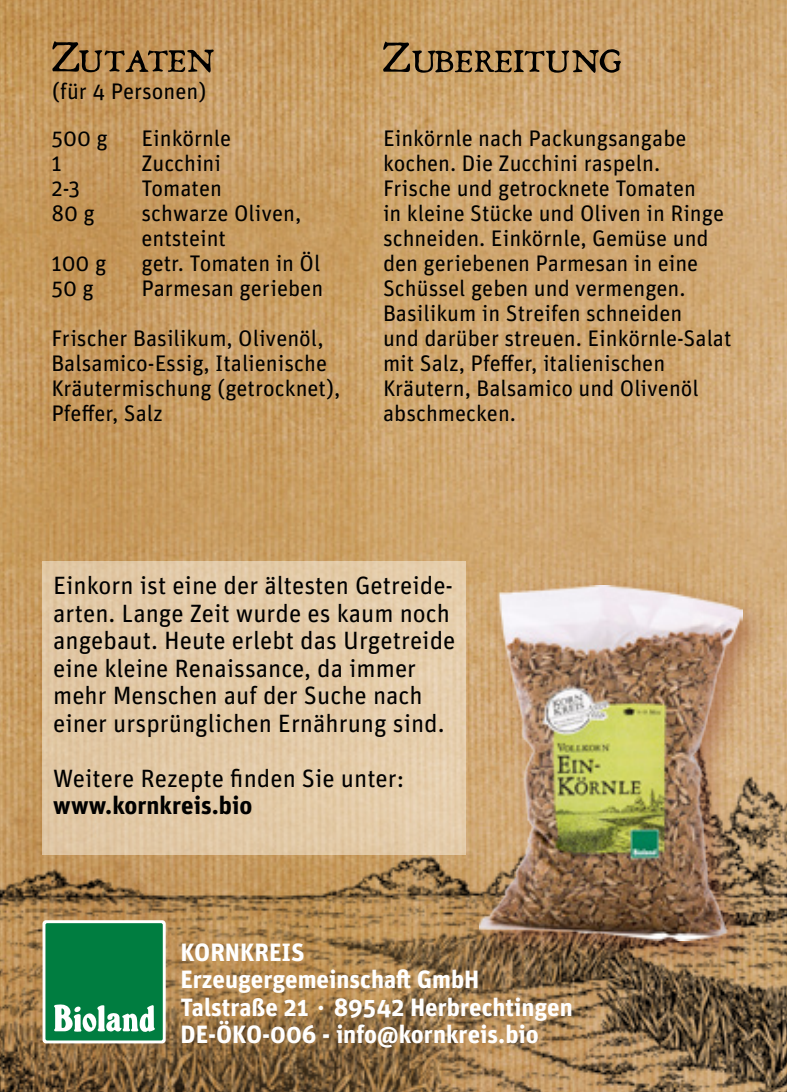
<style>
.page{position:relative;width:787px;height:1092px;background:#fff}
.page>*{position:absolute;margin:0;border:0;box-sizing:border-box;transform-origin:0 0}
.t1{font:60px "Grit Primer Titling";color:#000}
.t2{font:25px/27.5px "Unit OT";color:#000}
.t3{font:700 25px/27.5px "Unit OT";color:#fff}
.t4{font:700 25px "Unit OT";color:#000}
.t5{font:22.5px/25px "Unit OT";color:#000}
</style>
<div class="page">
<img style="left:0;top:0;width:787px;height:715px">
<img style="left:0;top:715px;width:787px;height:376px">
<div style="left:43px;top:920px;width:123px;height:123px;background:#fff;border-radius:4px"></div>
<div style="left:45px;top:923px;width:118px;height:117px;background:#007d40;border-radius:2px"></div>
<svg style="left:54px;top:1004px;width:101px;height:28px"></svg>
<div style="left:468px;top:573px;width:305px;height:398px;background:#8a3c2b;opacity:.45"></div>
<img style="left:479px;top:585px;width:263px;height:355px">
<div style="left:43px;top:560px;width:422px;height:294px;background:#e4ccaa"></div>
<h1 class="t1" style="left:52px;top:17px;width:164px">Zutaten</h1>
<h1 class="t1" style="left:383px;top:17px;width:240px">Zubereitung</h1>
<p class="t5" style="left:51px;top:67px;width:156px;line-height:47.2px">(für 4 Personen)<br>500 g</p>
<p class="t5" style="left:383px;top:125px;width:350px">Einkörnle nach Packungsangabe kochen. Die Zucchini raspeln.<br>Frische und getrocknete Tomaten<br>in kleine Stücke und Oliven in Ringe schneiden. Einkörnle, Gemüse und den geriebenen Parmesan in eine<br>Schüssel geben und vermengen.<br>Basilikum in Streifen schneiden<br>und darüber streuen. Einkörnle-Salat mit Salz, Pfeffer, italienischen<br>Kräutern, Balsamico und Olivenöl abschmecken.</p>
<p class="t5" style="left:141px;top:125px;width:91px">Einkörnle</p>
<p class="t5" style="left:51px;top:150px;width:12px">1</p>
<p class="t5" style="left:141px;top:150px;width:81px">Zucchini</p>
<p class="t5" style="left:51px;top:175px;width:30px">2-3</p>
<p class="t5" style="left:141px;top:175px;width:82px">Tomaten</p>
<p class="t5" style="left:51px;top:200px;width:45px">80 g</p>
<p class="t5" style="left:141px;top:200px;width:161px">schwarze Oliven, entsteint</p>
<p class="t5" style="left:51px;top:250px;width:56px">100 g</p>
<p class="t5" style="left:141px;top:250px;width:180px">getr. Tomaten in Öl</p>
<p class="t5" style="left:51px;top:275px;width:44px">50 g</p>
<p class="t5" style="left:141px;top:275px;width:183px">Parmesan gerieben</p>
<p class="t5" style="left:51px;top:325px;width:290px">Frischer Basilikum, Olivenöl,<br>Balsamico-Essig, Italienische<br>Kräutermischung (getrocknet),<br>Pfeffer, Salz</p>
<p class="t2" style="left:53px;top:571px;width:404px">Einkorn ist eine der ältesten Getreide&shy;arten. Lange Zeit wurde es kaum noch angebaut. Heute erlebt das Urgetreide eine kleine Renaissance, da immer mehr Menschen auf der Suche nach einer ursprünglichen Ernährung sind.</p>
<p class="t2" style="left:53px;top:764px;width:353px">Weitere Rezepte finden Sie unter:</p>
<p class="t4" style="left:53px;top:789px;width:201px">www.kornkreis.bio</p>
<p class="t3" style="left:180px;top:937px;width:394px">KORNKREIS<br>Erzeugergemeinschaft GmbH<br>Talstraße 21 ⋅ 89542 Herbrechtingen<br>DE-ÖKO-006 - info@kornkreis.bio</p>
</div>
